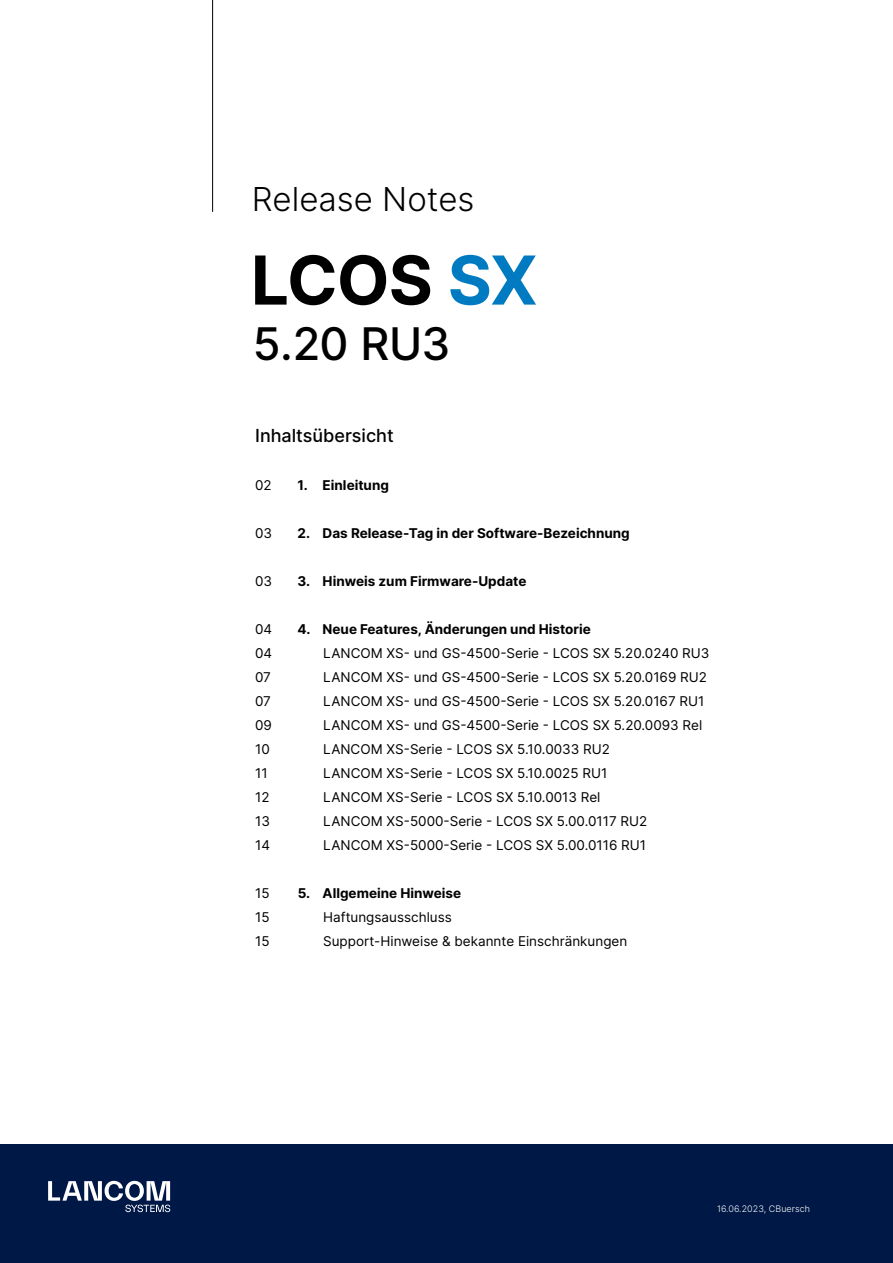
<style>
.page{position:relative;width:893px;height:1263px;background:#fff}
.page>*{position:absolute;margin:0;border:0;box-sizing:border-box;transform-origin:0 0}
.t1{font:700 67.5px "Inter";letter-spacing:-.025em;color:#000}
.t2{font:500 45px "Inter";color:#000}
.t3{font:300 33px "Inter";color:#000}
.t4{font:500 18px "Inter";color:#000}
.t5{font:13.5px "Inter";color:#000}
.t6{font:700 13.5px "Inter";color:#000}
.t7{font:300 9px "Inter";letter-spacing:.005em;color:#fff}
.s1{color:#007bc2}
</style>
<div class="page">
<hr style="left:212px;top:0;width:1px;height:212px;background:#000">
<div style="left:0;top:1144px;width:893px;height:119px;background:#001846"></div>
<svg style="left:48px;top:1181px;width:122px;height:31px"></svg>
<h3 class="t3" style="left:252px;top:175px;width:224px">Release Notes</h3>
<h1 class="t1" style="left:251px;top:229px;width:289px">LCOS <span class="s1">SX</span></h1>
<h2 class="t2" style="left:253px;top:310px;width:199px">5.20 RU3</h2>
<h3 class="t4" style="left:255px;top:423px;width:140px">Inhaltsübersicht</h3>
<p class="t5" style="left:255px;top:476px;width:18px">02</p>
<p class="t6" style="left:298px;top:475px;width:93px">1. Einleitung</p>
<p class="t5" style="left:255px;top:524px;width:19px">03</p>
<p class="t6" style="left:298px;top:523px;width:334px">2. Das Release-Tag in der Software-Bezeichnung</p>
<p class="t5" style="left:255px;top:572px;width:19px">03</p>
<p class="t6" style="left:298px;top:571px;width:230px">3. Hinweis zum Firmware-Update</p>
<p class="t5" style="left:255px;top:620px;width:19px">04</p>
<p class="t6" style="left:298px;top:619px;width:295px">4. Neue Features, Änderungen und Historie</p>
<p class="t5" style="left:255px;top:644px;width:19px">04</p>
<p class="t5" style="left:323px;top:644px;width:388px">LANCOM XS- und GS-4500-Serie - LCOS SX 5.20.0240 RU3</p>
<p class="t5" style="left:255px;top:668px;width:17px">07</p>
<p class="t5" style="left:323px;top:668px;width:385px">LANCOM XS- und GS-4500-Serie - LCOS SX 5.20.0169 RU2</p>
<p class="t5" style="left:255px;top:692px;width:17px">07</p>
<p class="t5" style="left:323px;top:692px;width:383px">LANCOM XS- und GS-4500-Serie - LCOS SX 5.20.0167 RU1</p>
<p class="t5" style="left:255px;top:716px;width:18px">09</p>
<p class="t5" style="left:323px;top:716px;width:381px">LANCOM XS- und GS-4500-Serie - LCOS SX 5.20.0093 Rel</p>
<p class="t5" style="left:255px;top:740px;width:16px">10</p>
<p class="t5" style="left:323px;top:740px;width:288px">LANCOM XS-Serie - LCOS SX 5.10.0033 RU2</p>
<p class="t5" style="left:255px;top:764px;width:14px">11</p>
<p class="t5" style="left:323px;top:764px;width:286px">LANCOM XS-Serie - LCOS SX 5.10.0025 RU1</p>
<p class="t5" style="left:255px;top:788px;width:16px">12</p>
<p class="t5" style="left:323px;top:788px;width:279px">LANCOM XS-Serie - LCOS SX 5.10.0013 Rel</p>
<p class="t5" style="left:255px;top:812px;width:16px">13</p>
<p class="t5" style="left:323px;top:812px;width:326px">LANCOM XS-5000-Serie - LCOS SX 5.00.0117 RU2</p>
<p class="t5" style="left:255px;top:836px;width:16px">14</p>
<p class="t5" style="left:323px;top:836px;width:324px">LANCOM XS-5000-Serie - LCOS SX 5.00.0116 RU1</p>
<p class="t5" style="left:255px;top:884px;width:16px">15</p>
<p class="t6" style="left:298px;top:883px;width:165px">5. Allgemeine Hinweise</p>
<p class="t5" style="left:255px;top:908px;width:16px">15</p>
<p class="t5" style="left:323px;top:908px;width:130px">Haftungsausschluss</p>
<p class="t5" style="left:255px;top:932px;width:16px">15</p>
<p class="t5" style="left:323px;top:932px;width:306px">Support-Hinweise &amp; bekannte Einschränkungen</p>
<p class="t7" style="left:717px;top:1202px;width:95px">16.06.2023, CBuersch</p>
</div>
